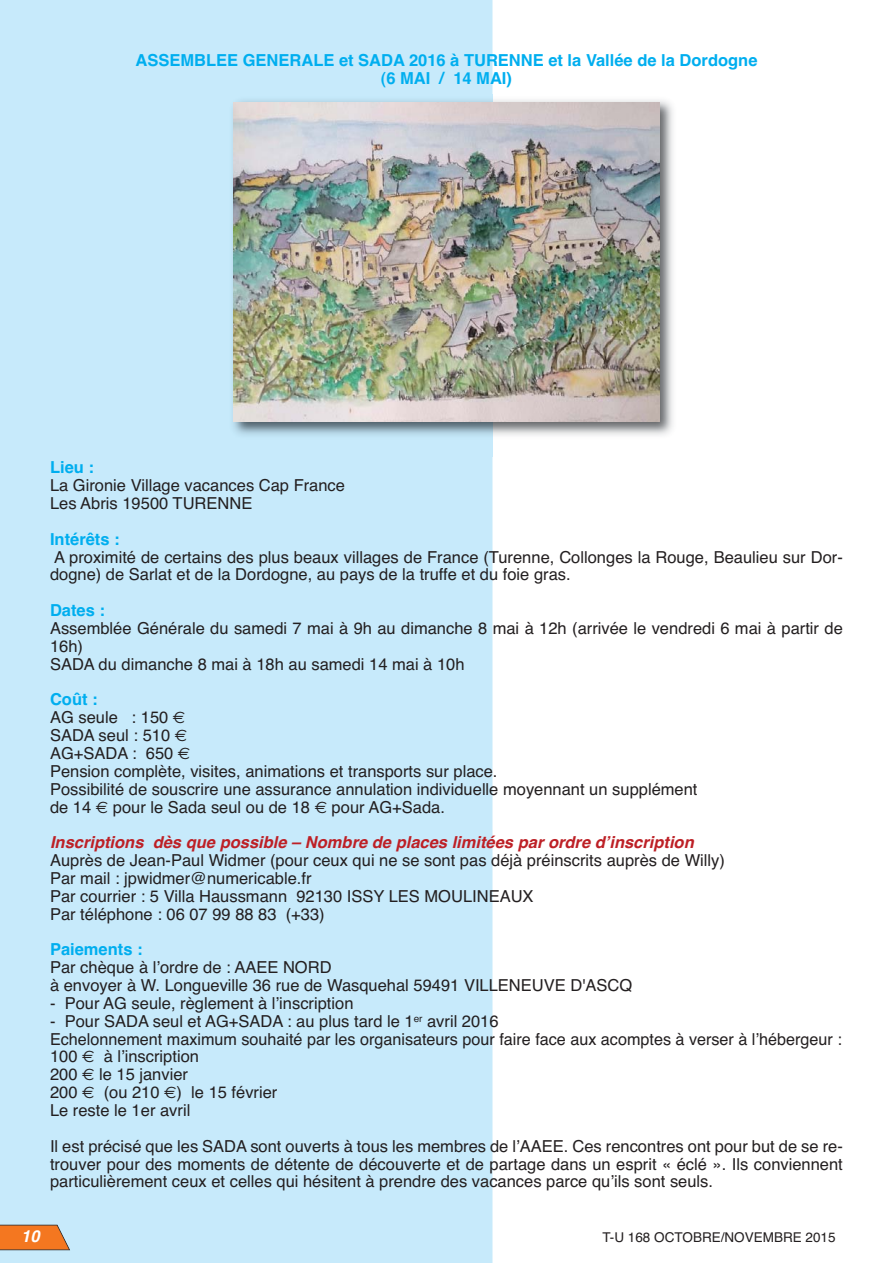
<style>
.page{position:relative;width:893px;height:1263px;background:#fff}
.page>*{position:absolute;margin:0;border:0;box-sizing:border-box;transform-origin:0 0}
.t1{font:16.5px/17.9px "Helvetica";color:#231f20}
.t2{font:700 16.5px/17.9px "Helvetica";color:#00aeef;text-align:center}
.t3{font:italic 700 16.5px "Helvetica";color:#bd2026}
.t4{font:italic 700 16.5px "Helvetica";color:#fff}
.t5{font:13.5px "Helvetica";color:#231f20}
.s1{font-weight:700;color:#00aeef}
.s2{font-family:"Euro Sans"}
</style>
<div class="page">
<div style="left:0;top:0;width:492px;height:1263px;background:#c7eafb"></div>
<img style="left:36px;top:95px;width:637px;height:361px">
<img style="left:234px;top:102px;width:425px;height:319px">
<svg style="left:0;top:1225px;width:70px;height:25px"></svg>
<p class="t2" style="left:135px;top:53px;width:623px">ASSEMBLEE GENERALE et SADA 2016 à TURENNE et la Vallée de la Dordogne (6 MAI / 14 MAI)</p>
<p class="t2" style="left:50px;top:460px;width:46px">Lieu :</p>
<p class="t1" style="left:50px;top:478px;width:296px">La Gironie Village vacances Cap France<br>Les Abris 19500 TURENNE</p>
<p class="t2" style="left:50px;top:532px;width:71px">Intérêts :</p>
<p class="t1" style="left:50px;top:549px;width:794px">A proximité de certains des plus beaux villages de France (Turenne, Collonges la Rouge, Beaulieu sur Dor&shy;dogne) de Sarlat et de la Dordogne, au pays de la truffe et du foie gras.</p>
<p class="t2" style="left:50px;top:603px;width:57px">Dates :</p>
<p class="t1" style="left:50px;top:621px;width:794px">Assemblée Générale du samedi 7 mai à 9h au dimanche 8 mai à 12h (arrivée le vendredi 6 mai à partir de<br>16h)<br>SADA du dimanche 8 mai à 18h au samedi 14 mai à 10h</p>
<p class="t1" style="left:50px;top:692px;width:649px"><span class="s1">Coût :<br></span>AG seule : 150 <span class="s2">€<br></span>SADA seul : 510 <span class="s2">€<br></span>AG+SADA : 650 <span class="s2">€<br></span>Pension complète, visites, animations et transports sur place.<br>Possibilité de souscrire une assurance annulation individuelle moyennant un supplément de 14 <span class="s2">€</span> pour le Sada seul ou de 18 <span class="s2">€</span> pour AG+Sada.</p>
<p class="t3" style="left:50px;top:836px;width:648px">Inscriptions dès que possible – Nombre de places limitées par ordre dʼinscription</p>
<p class="t1" style="left:50px;top:853px;width:676px">Auprès de Jean-Paul Widmer (pour ceux qui ne se sont pas déjà préinscrits auprès de Willy)<br>Par mail : jpwidmer@numericable.fr<br>Par courrier : 5 Villa Haussmann 92130 ISSY LES MOULINEAUX<br>Par téléphone : 06 07 99 88 83 (+33)</p>
<p class="t2" style="left:50px;top:942px;width:94px">Paiements :</p>
<p class="t1" style="left:50px;top:960px;width:584px">Par chèque à lʼordre de : AAEE NORD<br>à envoyer à W. Longueville 36 rue de Wasquehal 59491 VILLENEUVE D'ASCQ</p>
<p class="t1" style="left:50px;top:996px;width:305px">- Pour AG seule, règlement à lʼinscription</p>
<p class="t1" style="left:50px;top:1013px;width:793px">- Pour SADA seul et AG+SADA : au plus tard le 1<sup>er</sup> avril 2016<br>Echelonnement maximum souhaité par les organisateurs pour faire face aux acomptes à verser à lʼhébergeur :<br>100 <span class="s2">€</span> à lʼinscription<br>200 <span class="s2">€</span> le 15 janvier<br>200 <span class="s2">€</span> (ou 210 <span class="s2">€</span>) le 15 février<br>Le reste le 1er avril</p>
<p class="t1" style="left:50px;top:1138px;width:794px;text-align:justify">Il est précisé que les SADA sont ouverts à tous les membres de lʼAAEE. Ces rencontres ont pour but de se re&shy;trouver pour des moments de détente de découverte et de partage dans un esprit « éclé ». Ils conviennent particulièrement ceux et celles qui hésitent à prendre des vacances parce quʼils sont seuls.</p>
<p class="t4" style="left:21px;top:1230px;width:23px">10</p>
<p class="t5" style="left:602px;top:1232px;width:235px">T-U 168 OCTOBRE/NOVEMBRE 2015</p>
</div>
